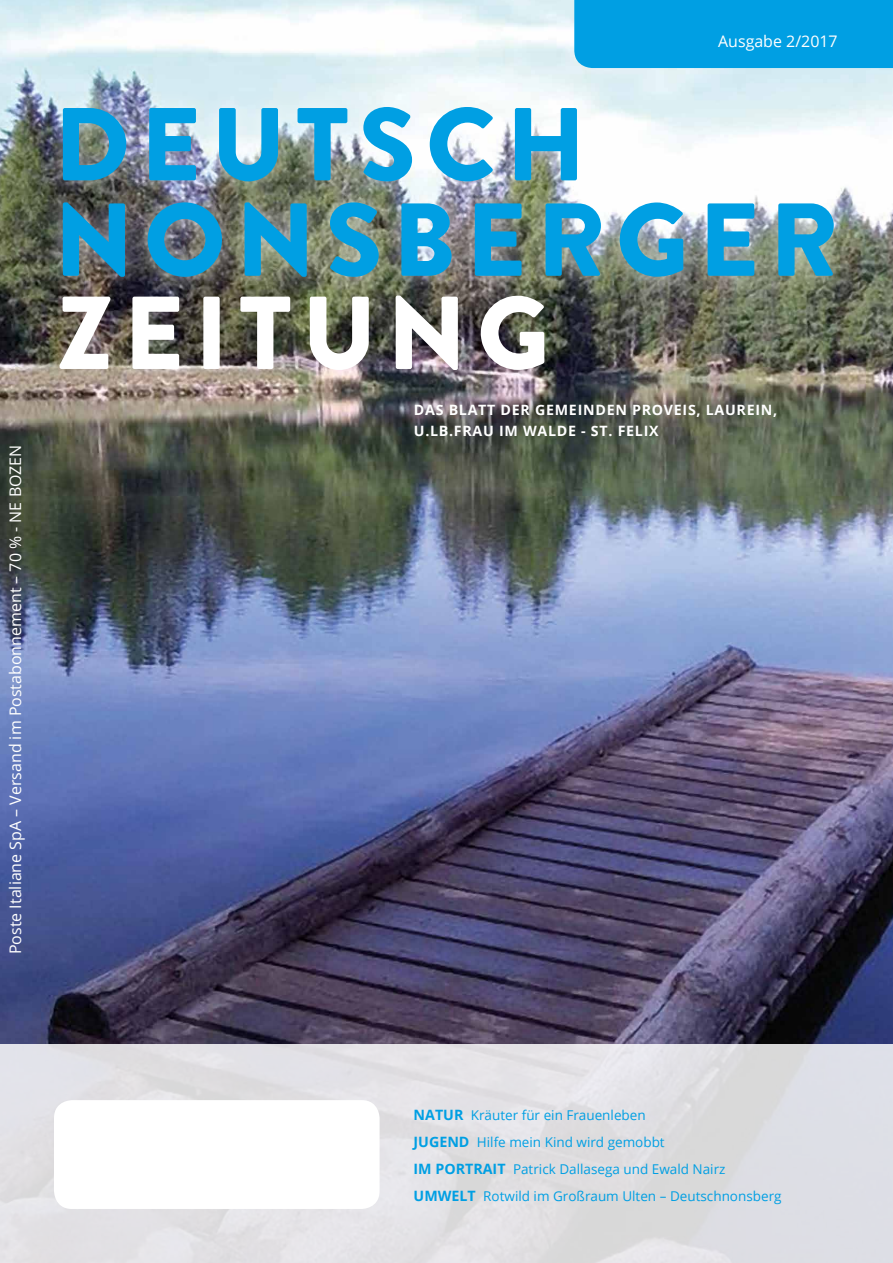
<style>
.page{position:relative;width:893px;height:1263px;background:#fff}
.page>*{position:absolute;margin:0;border:0;box-sizing:border-box;transform-origin:0 0}
.t1{font:900 103.35px/95.4px "Brandon Grotesque";letter-spacing:.1em;color:#009fe3}
.t2{font:900 103.35px "Brandon Grotesque";letter-spacing:.1em;color:#fff}
.t3{font:15.9px "Open Sans";color:#fff}
.t4{font:700 14.25px/21px "Open Sans";letter-spacing:.05em;color:#fff}
.t5{font:13.5px/27px "Open Sans";color:#009fe3}
.s1{font-weight:700;font-size:14.25px}
</style>
<div class="page">
<img style="left:0;top:0;width:893px;height:1044px">
<div style="left:0;top:1044px;width:893px;height:219px;background:#dfdfe5"></div>
<div style="left:54px;top:1100px;width:326px;height:109px;background:#fff;border-radius:18px"></div>
<div style="left:42px;top:87px;width:812px;height:211px;background:#fff;opacity:.6"></div>
<div style="left:574px;top:0;width:319px;height:68px;background:#009fe3"></div>
<p class="t3" style="left:4px;top:954px;width:511px;rotate:-90deg">Poste Italiane SpA – Versand im Postabonnement – 70 % - NE BOZEN</p>
<p class="t3" style="left:718px;top:30px;width:121px">Ausgabe 2/2017</p>
<h1 class="t1" style="left:54px;top:98px;width:786px">DEUTSCH<br>NONSBERGER</h1>
<h1 class="t2" style="left:57px;top:260px;width:494px">ZEITUNG</h1>
<p class="t4" style="left:414px;top:398px;width:365px">DAS BLATT DER GEMEINDEN PROVEIS, LAUREIN,<br>U.LB.FRAU IM WALDE - ST. FELIX</p>
<p class="t5" style="left:414px;top:1101px;width:369px"><span class="s1">NATUR</span> Kräuter für ein Frauenleben<br><span class="s1">JUGEND</span> Hilfe mein Kind wird gemobbt<br><span class="s1">IM PORTRAIT</span> Patrick Dallasega und Ewald Nairz <span class="s1">UMWELT</span> Rotwild im Großraum Ulten – Deutschnonsberg</p>
</div>
